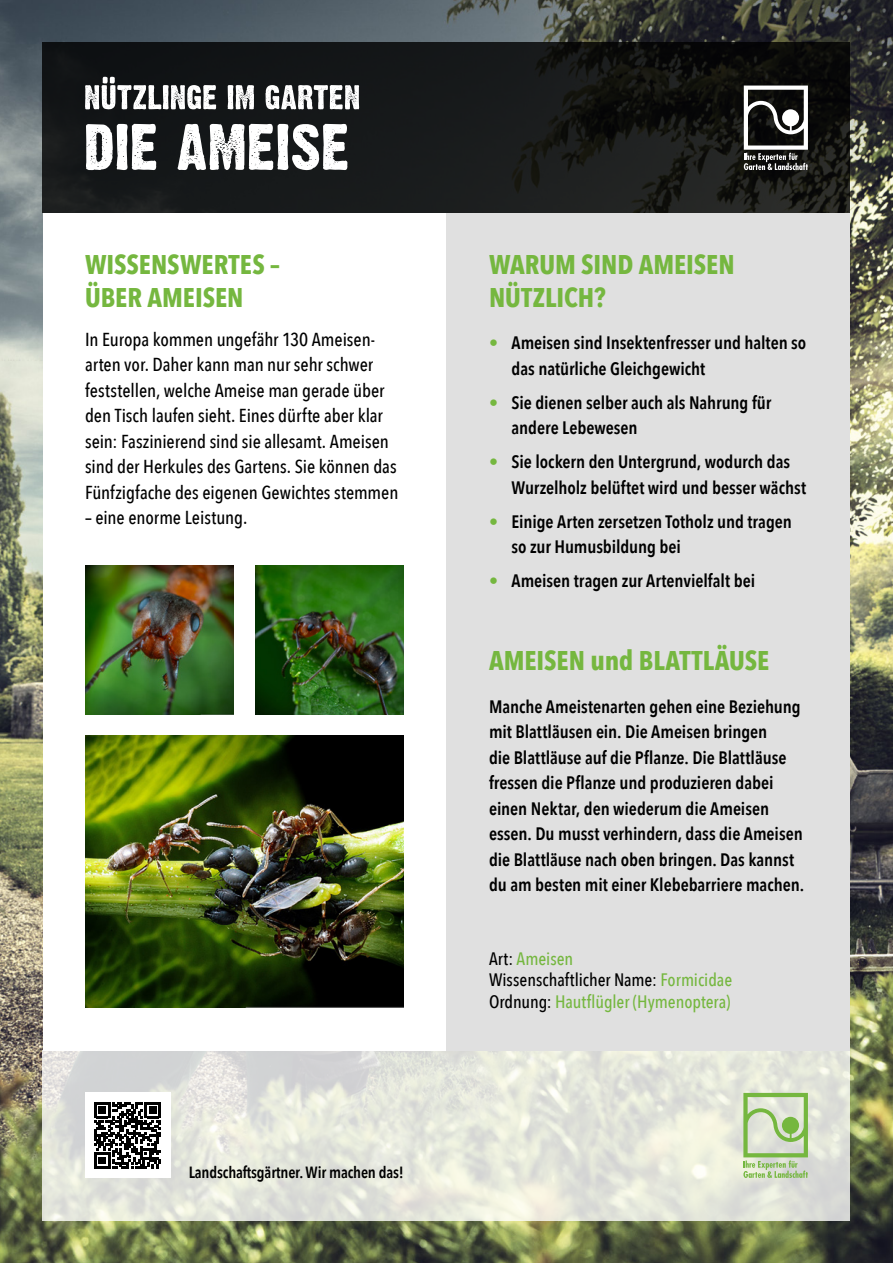
<style>
.page{position:relative;width:893px;height:1263px;background:#fff}
.page>*{position:absolute;margin:0;border:0;box-sizing:border-box;transform-origin:0 0}
.t1{font:700 27px/32.4px "Avenir Next Condensed";letter-spacing:-.005em;color:#75b73f}
.t2{font:500 18.75px/25.5px "Avenir Next Condensed";letter-spacing:-.005em;color:#000}
.t3{font:600 18px/25.5px "Avenir Next Condensed";letter-spacing:-.005em;color:#000}
.t4{font:500 18px/21.6px "Avenir Next Condensed";letter-spacing:-.005em;color:#75b73f}
.t5{font:600 16.2px "Avenir Next Condensed";letter-spacing:-.01em;color:#000}
.s1{color:#75b73f}
.s2{color:#000}
</style>
<div class="page">
<img style="left:0;top:0;width:893px;height:1263px">
<svg style="left:43px;top:1050px;width:807px;height:170px;background:#e3e4db"></svg>
<svg style="left:43px;top:43px;width:807px;height:170px;background:#161717"></svg>
<svg style="left:744px;top:86px;width:64px;height:84px"></svg>
<div style="left:43px;top:213px;width:403px;height:837px;background:#fff"></div>
<div style="left:446px;top:213px;width:404px;height:837px;background:#e0e0e0"></div>
<img style="left:85px;top:736px;width:319px;height:272px">
<div style="left:85px;top:1093px;width:85px;height:85px;background:#fff"></div>
<svg style="left:94px;top:1102px;width:67px;height:67px"></svg>
<svg style="left:743px;top:1093px;width:65px;height:85px;background:#bad2a3"></svg>
<img style="left:85px;top:566px;width:149px;height:148px">
<img style="left:255px;top:566px;width:149px;height:148px">
<svg style="left:86px;top:124px;width:261px;height:46px"></svg>
<svg style="left:85px;top:77px;width:274px;height:32px"></svg>
<h1 class="t1" style="left:85px;top:248px;width:196px">WISSENSWERTES –<br>ÜBER AMEISEN</h1>
<p class="t2" style="left:85px;top:326px;width:315px">In Europa kommen ungefähr 130 Ameisen&shy;arten vor. Daher kann man nur sehr schwer feststellen, welche Ameise man gerade über den Tisch laufen sieht. Eines dürfte aber klar sein: Faszinierend sind sie allesamt. Ameisen sind der Herkules des Gartens. Sie können das Fünfzigfache des eigenen Gewichtes stemmen</p>
<p class="t2" style="left:85px;top:505px;width:164px">– eine enorme Leistung.</p>
<p class="t5" style="left:189px;top:1158px;width:217px">Landschaftsgärtner. Wir machen das!</p>
<h1 class="t1" style="left:489px;top:248px;width:247px">WARUM SIND AMEISEN<br>NÜTZLICH?</h1>
<p class="t3" style="left:511px;top:330px;width:296px;text-indent:-22px"><span class="s1">•</span> Ameisen sind Insektenfresser und halten so das natürliche Gleichgewicht</p>
<p class="t3" style="left:511px;top:389px;width:261px;text-indent:-22px"><span class="s1">•</span> Sie dienen selber auch als Nahrung für andere Lebewesen</p>
<p class="t3" style="left:511px;top:449px;width:296px;text-indent:-22px"><span class="s1">•</span> Sie lockern den Untergrund, wodurch das<br>Wurzelholz belüftet wird und besser wächst</p>
<p class="t3" style="left:511px;top:508px;width:282px;text-indent:-22px"><span class="s1">•</span> Einige Arten zersetzen Totholz und tragen so zur Humusbildung bei</p>
<p class="t3" style="left:489px;top:568px;width:268px"><span class="s1">•</span> Ameisen tragen zur Artenvielfalt bei</p>
<h1 class="t1" style="left:489px;top:644px;width:282px">AMEISEN und BLATTLÄUSE</h1>
<p class="t3" style="left:489px;top:693px;width:317px">Manche Ameistenarten gehen eine Beziehung mit Blattläusen ein. Die Ameisen bringen<br>die Blattläuse auf die Pflanze. Die Blattläuse fressen die Pflanze und produzieren dabei einen Nektar, den wiederum die Ameisen essen. Du musst verhindern, dass die Ameisen die Blattläuse nach oben bringen. Das kannst du am besten mit einer Klebebarriere machen.</p>
<p class="t4" style="left:489px;top:947px;width:245px"><span class="s2">Art:</span> Ameisen<br><span class="s2">Wissenschaftlicher Name:</span> Formicidae<br><span class="s2">Ordnung:</span> Hautflügler (Hymenoptera)</p>
</div>
